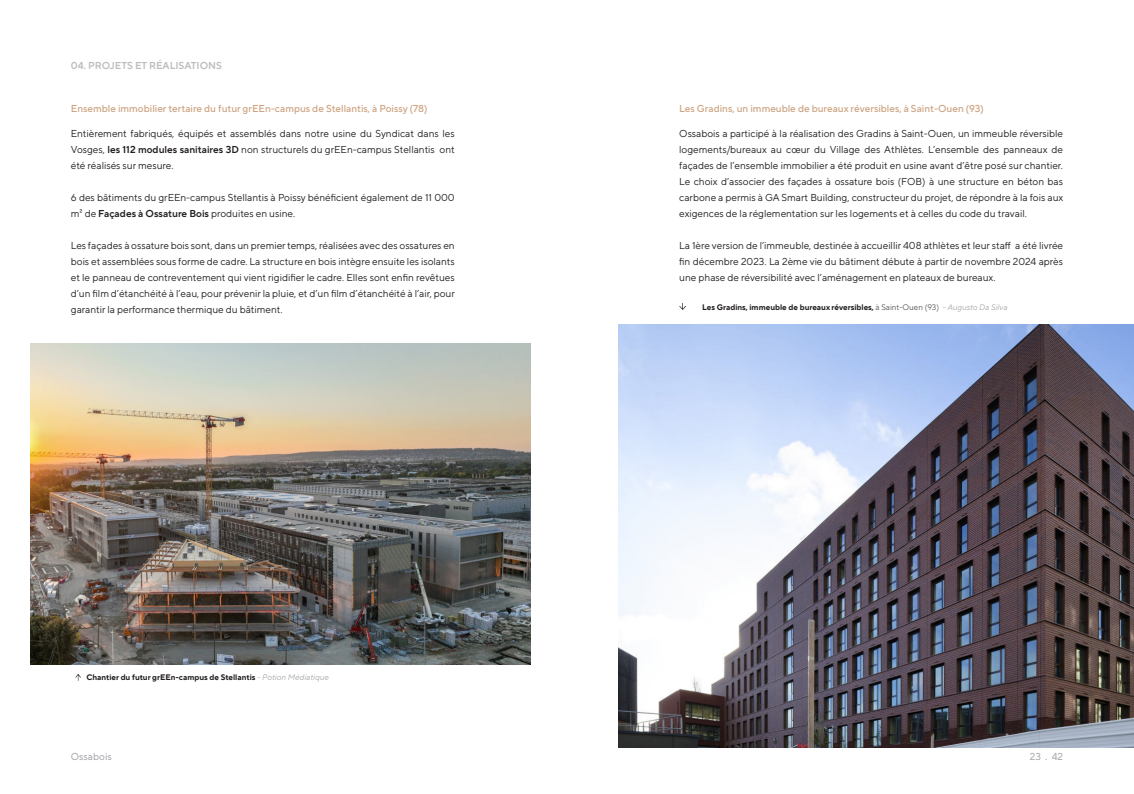
<style>
.page{position:relative;width:1134px;height:794px;background:#fff}
.page>*{position:absolute;margin:0;border:0;box-sizing:border-box;transform-origin:0 0}
.t1{font:10px/16px "TT Norms Pro";color:#231f20;text-align:justify}
.t2{font:500 10px "TT Norms Pro";color:#cea584}
.t3{font:600 10px "TT Norms Pro";color:#bcbdc0}
.t4{font:10px "TT Norms Pro";color:#a8a9ad}
.t5{font:700 8px "TT Norms Pro";color:#231f20}
.s1{font-weight:600}
.s2{font-weight:400;font-style:italic;color:#a8a9ad}
.s3{font-weight:400;color:#57585a}
</style>
<div class="page">
<img style="left:31px;top:343px;width:500px;height:321px">
<svg style="left:75px;top:673px;width:6px;height:8px"></svg>
<img style="left:618px;top:324px;width:516px;height:423px">
<svg style="left:679px;top:303px;width:7px;height:7px"></svg>
<p class="t3" style="left:71px;top:62px;width:153px">04. PROJETS ET RÉALISATIONS</p>
<p class="t2" style="left:71px;top:105px;width:358px">Ensemble immobilier tertaire du futur grEEn-campus de Stellantis, à Poissy (78)</p>
<p class="t1" style="left:71px;top:126px;width:385px">Entièrement fabriqués, équipés et assemblés dans notre usine du Syndicat dans les Vosges, <span class="s1">les 112 modules sanitaires 3D</span> non structurels du grEEn-campus Stellantis ont été réalisés sur mesure.</p>
<p class="t1" style="left:71px;top:189px;width:385px">6 des bâtiments du grEEn-campus Stellantis à Poissy bénéficient également de 11 000 m² de <span class="s1">Façades à Ossature Bois</span> produites en usine.</p>
<p class="t1" style="left:71px;top:238px;width:386px">Les façades à ossature bois sont, dans un premier temps, réalisées avec des ossatures en bois et assemblées sous forme de cadre. La structure en bois intègre ensuite les isolants et le panneau de contreventement qui vient rigidifier le cadre. Elles sont enfin revêtues d’un film d’étanchéité à l’eau, pour prévenir la pluie, et d’un film d’étanchéité à l’air, pour garantir la performance thermique du bâtiment.</p>
<p class="t5" style="left:86px;top:673px;width:244px">Chantier du futur grEEn-campus de Stellantis <span class="s2">- Potion Médiatique</span></p>
<p class="t4" style="left:71px;top:752px;width:42px">Ossabois</p>
<p class="t2" style="left:679px;top:101px;width:306px">Les Gradins, un immeuble de bureaux réversibles, à Saint-Ouen (93)</p>
<p class="t1" style="left:679px;top:126px;width:386px">Ossabois a participé à la réalisation des Gradins à Saint-Ouen, un immeuble réversible logements/bureaux au cœur du Village des Athlètes. L’ensemble des panneaux de façades de l’ensemble immobilier a été produit en usine avant d’être posé sur chantier.<br>Le choix d’associer des façades à ossature bois (FOB) à une structure en béton bas carbone a permis à GA Smart Building, constructeur du projet, de répondre à la fois aux exigences de la réglementation sur les logements et à celles du code du travail.</p>
<p class="t1" style="left:679px;top:237px;width:385px">La 1ère version de l’immeuble, destinée à accueillir 408 athlètes et leur staff a été livrée fin décembre 2023. La 2ème vie du bâtiment débute à partir de novembre 2024 après une phase de réversibilité avec l’aménagement en plateaux de bureaux.</p>
<p class="t5" style="left:702px;top:303px;width:306px">Les Gradins, immeuble de bureaux réversibles, <span class="s3">à Saint-Ouen (93)</span> <span class="s2">- Augusto Da Silva</span></p>
<p class="t4" style="left:1030px;top:752px;width:35px">23 . 42</p>
</div>
